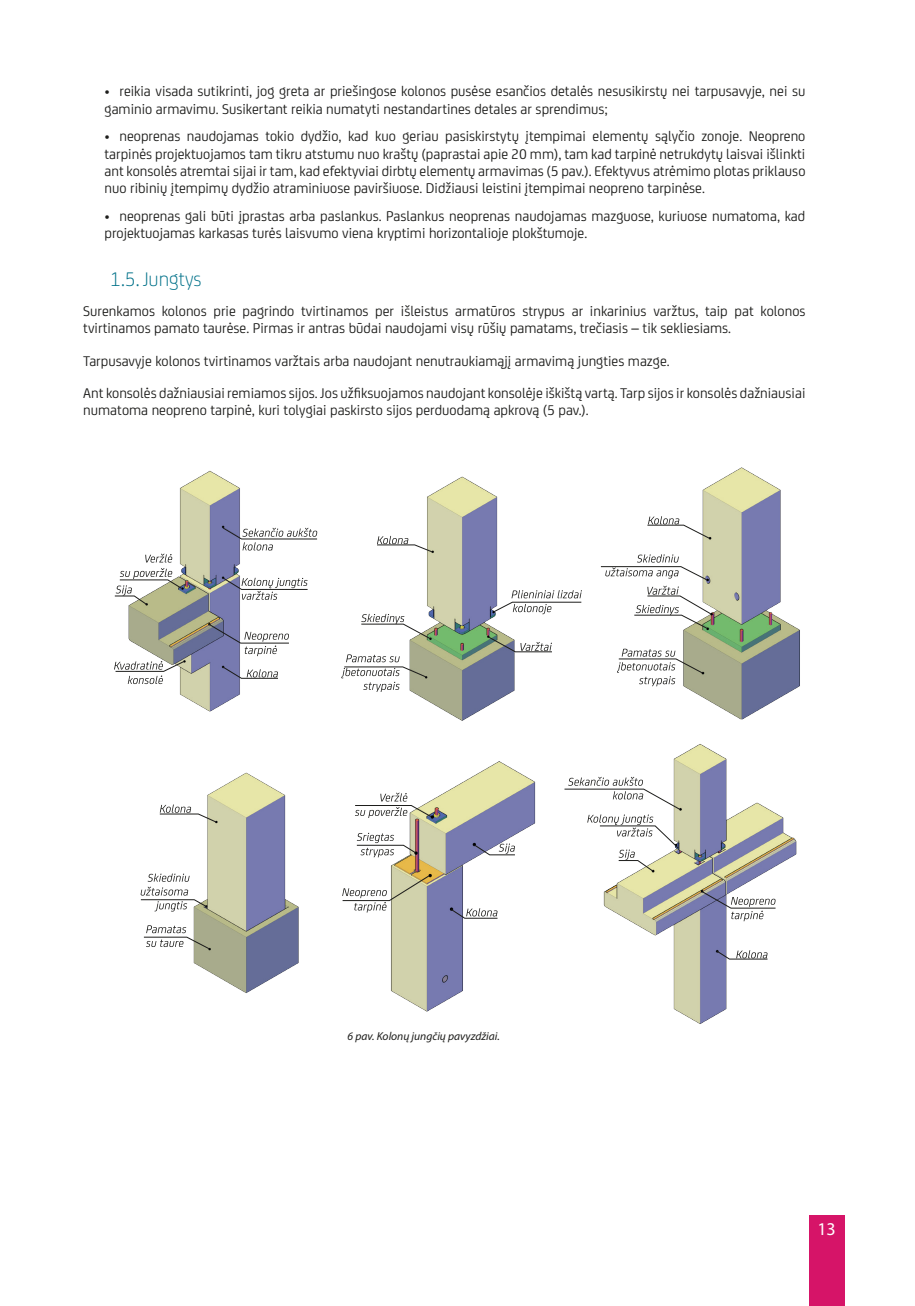
<style>
.page{position:relative;width:915px;height:1306px;background:#fff}
.page>*{position:absolute;margin:0;border:0;box-sizing:border-box;transform-origin:0 0}
.t1{font:300 21px "FS Joey";color:#007189}
.t2{font:18px "Myriad Pro";color:#fff}
.t3{font:15px/17.2px "FS Joey";color:#1d1d1b}
.Paveiksliukų_aprašas{font:italic 11.55px "Myriad Pro";color:#1d1d1b}
</style>
<div class="page">
<div style="left:808px;top:1215px;width:36px;height:90px;background:#d61468"></div>
<img style="left:128px;top:467px;width:672px;height:254px">
<svg style="left:145px;top:553px;width:27px;height:9px"></svg>
<svg style="left:222px;top:527px;width:95px;height:23px"></svg>
<svg style="left:222px;top:577px;width:86px;height:23px"></svg>
<svg style="left:208px;top:623px;width:81px;height:33px"></svg>
<svg style="left:222px;top:666px;width:56px;height:12px"></svg>
<svg style="left:114px;top:661px;width:70px;height:23px"></svg>
<svg style="left:114px;top:568px;width:68px;height:37px"></svg>
<img style="left:603px;top:744px;width:194px;height:280px">
<svg style="left:701px;top:891px;width:74px;height:30px"></svg>
<svg style="left:716px;top:950px;width:51px;height:9px"></svg>
<svg style="left:564px;top:776px;width:115px;height:95px"></svg>
<img style="left:154px;top:761px;width:382px;height:251px">
<svg style="left:474px;top:843px;width:41px;height:12px"></svg>
<svg style="left:450px;top:908px;width:47px;height:10px"></svg>
<svg style="left:342px;top:875px;width:87px;height:37px"></svg>
<svg style="left:356px;top:832px;width:59px;height:25px"></svg>
<svg style="left:354px;top:792px;width:77px;height:26px"></svg>
<svg style="left:143px;top:925px;width:66px;height:24px"></svg>
<svg style="left:140px;top:873px;width:67px;height:38px"></svg>
<svg style="left:159px;top:804px;width:57px;height:18px"></svg>
<svg style="left:616px;top:648px;width:86px;height:38px"></svg>
<svg style="left:600px;top:554px;width:111px;height:74px"></svg>
<svg style="left:646px;top:516px;width:63px;height:22px"></svg>
<svg style="left:341px;top:654px;width:85px;height:38px"></svg>
<svg style="left:361px;top:614px;width:69px;height:25px"></svg>
<svg style="left:376px;top:536px;width:56px;height:16px"></svg>
<svg style="left:488px;top:636px;width:64px;height:16px"></svg>
<svg style="left:493px;top:590px;width:88px;height:24px"></svg>
<p class="t3" style="left:104px;top:82px;width:702px">• reikia visada sutikrinti, jog greta ar priešingose kolonos pusėse esančios detalės nesusikirstų nei tarpusavyje, nei su gaminio armavimu. Susikertant reikia numatyti nestandartines detales ar sprendimus;</p>
<p class="t3" style="left:104px;top:127px;width:702px;text-align:justify">• neoprenas naudojamas tokio dydžio, kad kuo geriau pasiskirstytų įtempimai elementų sąlyčio zonoje. Neopreno tarpinės projektuojamos tam tikru atstumu nuo kraštų (paprastai apie 20 mm), tam kad tarpinė netrukdytų laisvai išlinkti ant konsolės atremtai sijai ir tam, kad efektyviai dirbtų elementų armavimas (5 pav.). Efektyvus atrėmimo plotas priklauso nuo ribinių įtempimų dydžio atraminiuose paviršiuose. Didžiausi leistini įtempimai neopreno tarpinėse.</p>
<p class="t3" style="left:104px;top:207px;width:702px">• neoprenas gali būti įprastas arba paslankus. Paslankus neoprenas naudojamas mazguose, kuriuose numatoma, kad projektuojamas karkasas turės laisvumo viena kryptimi horizontalioje plokštumoje.</p>
<p class="t1" style="left:110px;top:264px;width:93px">1.5. Jungtys</p>
<p class="t3" style="left:83px;top:301px;width:723px">Surenkamos kolonos prie pagrindo tvirtinamos per išleistus armatūros strypus ar inkarinius varžtus, taip pat kolonos tvirtinamos pamato taurėse. Pirmas ir antras būdai naudojami visų rūšių pamatams, trečiasis – tik sekliesiams.</p>
<p class="t3" style="left:83px;top:351px;width:587px">Tarpusavyje kolonos tvirtinamos varžtais arba naudojant nenutraukiamąjį armavimą jungties mazge.</p>
<p class="t3" style="left:83px;top:383px;width:723px">Ant konsolės dažniausiai remiamos sijos. Jos užfiksuojamos naudojant konsolėje iškištą vartą. Tarp sijos ir konsolės dažniausiai numatoma neopreno tarpinė, kuri tolygiai paskirsto sijos perduodamą apkrovą (5 pav.).</p>
<p class="Paveiksliukų_aprašas" style="left:347px;top:1028px;width:154px">6 pav. Kolonų jungčių pavyzdžiai.</p>
<p class="t2" style="left:817px;top:1217px;width:20px">13</p>
</div>
